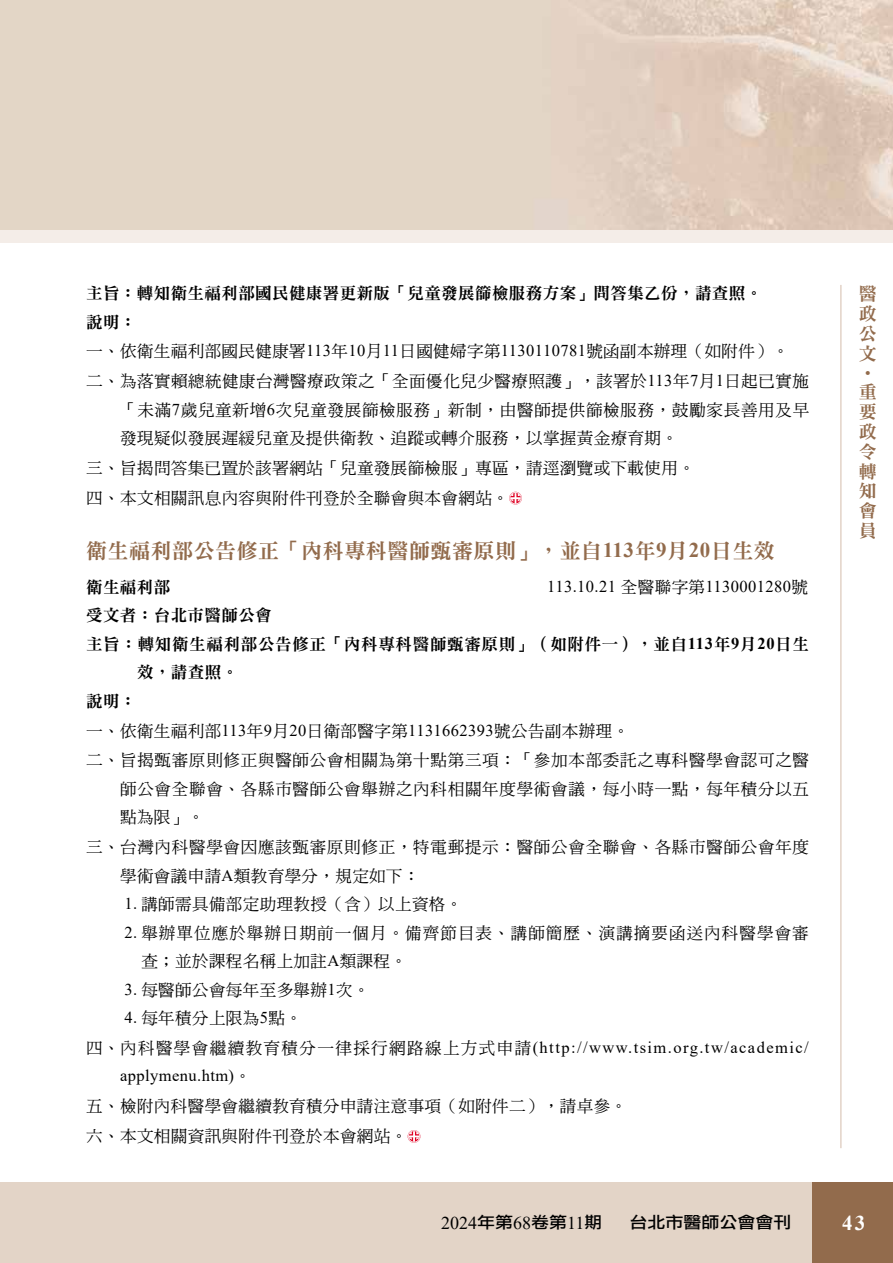
<style>
.page{position:relative;width:893px;height:1263px;background:#fff}
.page>*{position:absolute;margin:0;border:0;box-sizing:border-box;transform-origin:0 0}
.t1{font:21px "DFN Ming W9 WIN BF";letter-spacing:.025em;color:#926b4c}
.t2{font:700 21px "Times New Roman";color:#fff}
.t3{font:18px/19.8px "DFN Ming W9 WIN BF";color:#926b4c;text-align:justify}
.t4{font:18px "Times New Roman";color:#000}
.t5{font:16.5px/29.8px "DF Ming W5 WIN BF";letter-spacing:.025em;color:#000}
.t6{font:16.5px "DF Ming W5 WIN BF";letter-spacing:.045em;color:#000}
.t7{font:16.5px/28.5px "DFN Ming W9 WIN BF";letter-spacing:.025em;color:#000}
.t8{font:16.5px/28.5px "Times New Roman";letter-spacing:.085em;color:#000}
.t9{font:16.5px/28.5px "DF Ming W5 WIN BF";letter-spacing:.065em;color:#000}
.t10{font:16.5px "Times New Roman";letter-spacing:.025em;color:#000}
.t11{font:16.2px "DF Li Hei Md WIN BF";color:#000;scale:1.11 1}
.s1{font-family:"Times New Roman"}
.s2{font-family:"Times New Roman";font-weight:700}
.s3{font-family:"DF Ming W5 WIN BF"}
.s4{font-family:"DF Li Hei Md WIN BF";font-size:16.2px}
</style>
<div class="page">
<div style="left:0;top:230px;width:893px;height:12px;background:#f4ede8"></div>
<div style="left:0;top:1182px;width:833px;height:81px;background:#e3d4c7"></div>
<div style="left:812px;top:1182px;width:81px;height:81px;background:#926b4c"></div>
<hr style="left:840px;top:285px;width:1px;height:863px;background:#ddcbbd">
<svg style="left:509px;top:492px;width:13px;height:12px"></svg>
<svg style="left:408px;top:1130px;width:12px;height:13px"></svg>
<p class="t7" style="left:86px;top:279px;width:678px">主旨：轉知衛生福利部國民健康署更新版「兒童發展篩檢服務方案」問答集乙份，請查照。說明：</p>
<p class="t5" style="left:86px;top:336px;width:704px">一、依衛生福利部國民健康署<span class="s1">113</span>年<span class="s1">10</span>月<span class="s1">11</span>日國健婦字第<span class="s1">1130110781</span>號函副本辦理（如附件）。</p>
<p class="t5" style="left:86px;top:366px;width:724px">二、為落實賴總統健康台灣醫療政策之「全面優化兒少醫療照護」，該署於<span class="s1">113</span>年<span class="s1">7</span>月<span class="s1">1</span>日起已實施</p>
<p class="t6" style="left:120px;top:401px;width:690px">「未滿<span class="s1">7</span>歲兒童新增<span class="s1">6</span>次兒童發展篩檢服務」新制，由醫師提供篩檢服務，鼓勵家長善用及早</p>
<p class="t5" style="left:120px;top:423px;width:559px">發現疑似發展遲緩兒童及提供衛教、追蹤或轉介服務，以掌握黃金療育期。</p>
<p class="t5" style="left:86px;top:453px;width:610px">三、旨揭問答集已置於該署網站「兒童發展篩檢服」專區，請逕瀏覽或下載使用。</p>
<p class="t5" style="left:86px;top:483px;width:424px">四、本文相關訊息內容與附件刊登於全聯會與本會網站。</p>
<p class="t1" style="left:86px;top:540px;width:690px">衛生福利部公告修正「內科專科醫師甄審原則」，並自<span class="s2">113</span>年<span class="s2">9</span>月<span class="s2">20</span>日生效</p>
<p class="t7" style="left:86px;top:572px;width:86px">衛生福利部</p>
<p class="t10" style="left:547px;top:575px;width:262px">113.10.21 <span class="s3">全醫聯字第</span>1130001280<span class="s3">號</span></p>
<p class="t7" style="left:86px;top:601px;width:187px">受文者：台北市醫師公會</p>
<p class="t7" style="left:86px;top:629px;width:724px">主旨：轉知衛生福利部公告修正「內科專科醫師甄審原則」（如附件一），並自<span class="s2">113</span>年<span class="s2">9</span>月<span class="s2">20</span>日生</p>
<p class="t7" style="left:137px;top:658px;width:103px">效，請查照。</p>
<p class="t7" style="left:86px;top:686px;width:52px">說明：</p>
<p class="t5" style="left:86px;top:716px;width:545px">一、依衛生福利部<span class="s1">113</span>年<span class="s1">9</span>月<span class="s1">20</span>日衛部醫字第<span class="s1">1131662393</span>號公告副本辦理。</p>
<p class="t6" style="left:86px;top:752px;width:724px">二、旨揭甄審原則修正與醫師公會相關為第十點第三項：「參加本部委託之專科醫學會認可之醫</p>
<p class="t6" style="left:120px;top:781px;width:690px">師公會全聯會、各縣市醫師公會舉辦之內科相關年度學術會議，每小時一點，每年積分以五</p>
<p class="t5" style="left:120px;top:802px;width:86px">點為限」。</p>
<p class="t6" style="left:86px;top:839px;width:724px">三、台灣內科醫學會因應該甄審原則修正，特電郵提示：醫師公會全聯會、各縣市醫師公會年度</p>
<p class="t5" style="left:120px;top:861px;width:301px">學術會議申請<span class="s1">A</span>類教育學分，規定如下：</p>
<p class="t5" style="left:124px;top:889px;width:339px"><span class="s1">1.</span> 講師需具備部定助理教授（含）以上資格。</p>
<p class="t9" style="left:141px;top:918px;width:669px;text-indent:-17px"><span class="s1">2.</span> 舉辦單位應於舉辦日期前一個月。備齊節目表、講師簡歷、演講摘要函送內科醫學會審查；並於課程名稱上加註<span class="s1">A</span>類課程。</p>
<p class="t5" style="left:124px;top:975px;width:247px"><span class="s1">3.</span> 每醫師公會每年至多舉辦<span class="s1">1</span>次。</p>
<p class="t5" style="left:124px;top:1003px;width:179px"><span class="s1">4.</span> 每年積分上限為<span class="s1">5</span>點。</p>
<p class="t8" style="left:120px;top:1032px;width:690px;text-indent:-34px"><span class="s3">四、內科醫學會繼續教育積分一律採行網路線上方式申請</span>(http://www.tsim.org.tw/academic/ applymenu.htm)<span class="s3">。</span></p>
<p class="t5" style="left:86px;top:1091px;width:542px">五、檢附內科醫學會繼續教育積分申請注意事項（如附件二），請卓參。六、本文相關資訊與附件刊登於本會網站。</p>
<p class="t3" style="left:859px;top:284px;width:19px">醫政公文</p>
<p class="t3" style="left:878px;top:364px;width:19px;rotate:90deg">•</p>
<p class="t3" style="left:859px;top:382px;width:19px">重要政令轉知會員</p>
<p class="t4" style="left:441px;top:1210px;width:163px">2024<span class="s4">年第</span>68<span class="s4">卷第</span>11<span class="s4">期</span></p>
<p class="t11" style="left:629px;top:1214px;width:147px">台北市醫師公會會刊</p>
<p class="t2" style="left:842px;top:1207px;width:25px">43</p>
</div>
